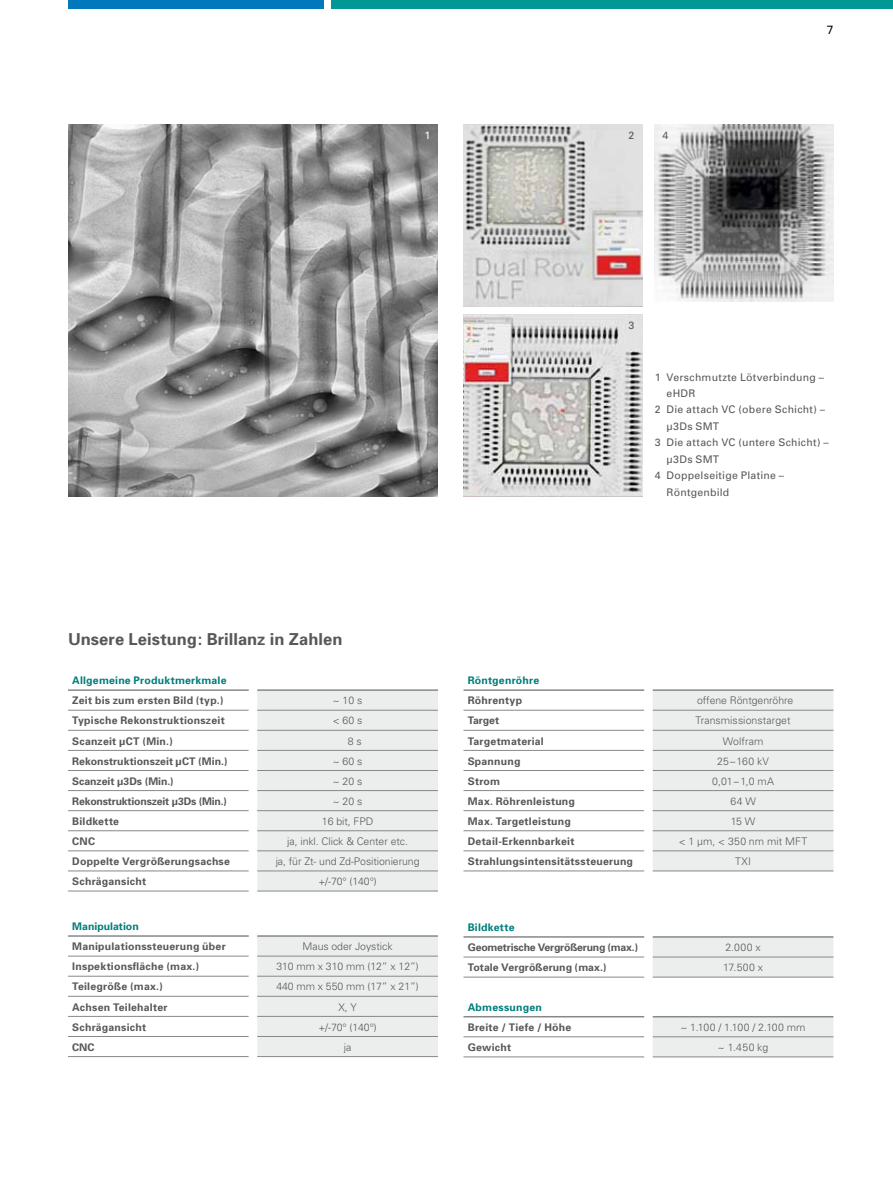
<style>
.page{position:relative;width:893px;height:1188px;background:#fff}
.page>*{position:absolute;margin:0;border:0;box-sizing:border-box;transform-origin:0 0}
.t1{font:700 16.5px "Univers";letter-spacing:.005em;color:#58585a}
.t2{font:12px "Univers";color:#000}
.t3{font:700 10.5px "Univers";letter-spacing:.02em;color:#58585a}
.t4{font:300 10.5px "Univers";letter-spacing:-.005em;color:#58585a}
.t5{font:10.5px "Univers";letter-spacing:.025em;color:#58585a}
.t6{font:700 10.5px "Univers";letter-spacing:-.02em;color:#58585a}
.t7{font:700 10.5px "Univers";letter-spacing:.02em;color:#007d7b}
.t8{font:700 10.5px "Univers";letter-spacing:-.005em;color:#58585a}
.t9{font:300 10.5px "Univers";letter-spacing:.02em;color:#58585a}
.t10{font:700 10.5px "Univers";color:#007d7b}
.t11{font:10.5px "Univers";color:#fff}
</style>
<div class="page">
<div style="left:332px;top:0;width:561px;height:9px;background:#009795"></div>
<div style="left:68px;top:0;width:255px;height:9px;background:#0078bb"></div>
<hr style="left:0;top:496px;width:1px;height:692px;background:#009795">
<svg style="left:68px;top:709px;width:181px;height:182px"></svg>
<hr style="left:68px;top:689px;width:181px;height:2px;background:#87888a">
<hr style="left:257px;top:689px;width:181px;height:2px;background:#87888a">
<hr style="left:68px;top:710px;width:181px;height:1px;background:#87888a">
<hr style="left:68px;top:730px;width:181px;height:1px;background:#87888a">
<hr style="left:68px;top:750px;width:181px;height:1px;background:#87888a">
<hr style="left:68px;top:770px;width:181px;height:1px;background:#87888a">
<hr style="left:68px;top:790px;width:181px;height:1px;background:#87888a">
<hr style="left:68px;top:810px;width:181px;height:1px;background:#87888a">
<hr style="left:68px;top:831px;width:181px;height:1px;background:#87888a">
<hr style="left:68px;top:851px;width:181px;height:1px;background:#87888a">
<hr style="left:68px;top:871px;width:181px;height:1px;background:#87888a">
<hr style="left:68px;top:891px;width:181px;height:1px;background:#87888a">
<svg style="left:257px;top:690px;width:181px;height:201px;background:#e6e7e8"></svg>
<hr style="left:257px;top:871px;width:181px;height:1px;background:#87888a">
<hr style="left:257px;top:891px;width:181px;height:1px;background:#87888a">
<svg style="left:463px;top:689px;width:190px;height:182px"></svg>
<hr style="left:463px;top:689px;width:181px;height:2px;background:#87888a">
<hr style="left:653px;top:689px;width:180px;height:2px;background:#87888a">
<hr style="left:463px;top:710px;width:181px;height:1px;background:#87888a">
<hr style="left:463px;top:730px;width:181px;height:1px;background:#87888a">
<hr style="left:463px;top:750px;width:181px;height:1px;background:#87888a">
<hr style="left:463px;top:770px;width:181px;height:1px;background:#87888a">
<hr style="left:463px;top:790px;width:181px;height:1px;background:#87888a">
<hr style="left:463px;top:810px;width:181px;height:1px;background:#87888a">
<hr style="left:463px;top:831px;width:181px;height:1px;background:#87888a">
<hr style="left:463px;top:851px;width:181px;height:1px;background:#87888a">
<hr style="left:463px;top:871px;width:181px;height:1px;background:#87888a">
<svg style="left:644px;top:690px;width:189px;height:182px;background:#e7e8e9"></svg>
<hr style="left:653px;top:851px;width:180px;height:1px;background:#87888a">
<hr style="left:653px;top:871px;width:180px;height:1px;background:#87888a">
<svg style="left:68px;top:955px;width:181px;height:61px"></svg>
<hr style="left:68px;top:935px;width:181px;height:2px;background:#87888a">
<hr style="left:257px;top:935px;width:181px;height:2px;background:#87888a">
<hr style="left:68px;top:956px;width:181px;height:1px;background:#87888a">
<hr style="left:68px;top:976px;width:181px;height:1px;background:#87888a">
<hr style="left:68px;top:996px;width:181px;height:1px;background:#87888a">
<hr style="left:68px;top:1016px;width:181px;height:1px;background:#87888a">
<hr style="left:68px;top:1036px;width:181px;height:1px;background:#87888a">
<hr style="left:68px;top:1056px;width:181px;height:1px;background:#87888a">
<svg style="left:257px;top:936px;width:181px;height:120px;background:#e7e8e8"></svg>
<hr style="left:257px;top:1036px;width:181px;height:1px;background:#87888a">
<hr style="left:257px;top:1056px;width:181px;height:1px;background:#87888a">
<svg style="left:463px;top:936px;width:370px;height:42px"></svg>
<hr style="left:653px;top:957px;width:180px;height:1px;background:#87888a">
<hr style="left:653px;top:977px;width:180px;height:1px;background:#87888a">
<svg style="left:463px;top:1016px;width:370px;height:42px"></svg>
<hr style="left:653px;top:1037px;width:180px;height:1px;background:#87888a">
<hr style="left:653px;top:1057px;width:180px;height:1px;background:#87888a">
<img style="left:68px;top:125px;width:370px;height:371px">
<img style="left:655px;top:125px;width:178px;height:177px">
<img style="left:463px;top:125px;width:179px;height:181px">
<img style="left:463px;top:315px;width:179px;height:181px">
<p class="t11" style="left:424px;top:130px;width:7px">1</p>
<p class="t5" style="left:628px;top:130px;width:7px">2</p>
<p class="t5" style="left:663px;top:130px;width:7px">4</p>
<p class="t2" style="left:827px;top:23px;width:8px">7</p>
<p class="t5" style="left:628px;top:320px;width:7px">3</p>
<p class="t5" style="left:655px;top:371px;width:171px">1 Verschmutzte Lötverbindung –</p>
<p class="t5" style="left:666px;top:387px;width:30px">eHDR</p>
<p class="t5" style="left:655px;top:404px;width:172px">2 Die attach VC (obere Schicht) –</p>
<p class="t5" style="left:666px;top:420px;width:54px">μ3Ds SMT</p>
<p class="t5" style="left:655px;top:437px;width:175px">3 Die attach VC (untere Schicht) –</p>
<p class="t5" style="left:666px;top:453px;width:54px">μ3Ds SMT</p>
<p class="t5" style="left:655px;top:470px;width:131px">4 Doppelseitige Platine –</p>
<p class="t5" style="left:666px;top:486px;width:64px">Röntgenbild</p>
<h1 class="t1" style="left:68px;top:629px;width:276px">Unsere Leistung: Brillanz in Zahlen</h1>
<p class="t7" style="left:72px;top:674px;width:156px">Allgemeine Produktmerkmale</p>
<p class="t3" style="left:72px;top:694px;width:153px">Zeit bis zum ersten Bild (typ.)</p>
<p class="t4" style="left:333px;top:694px;width:31px">~ 10 s</p>
<p class="t3" style="left:72px;top:714px;width:154px">Typische Rekonstruktionszeit</p>
<p class="t4" style="left:333px;top:714px;width:31px">&lt; 60 s</p>
<p class="t3" style="left:72px;top:734px;width:102px">Scanzeit µCT (Min.)</p>
<p class="t4" style="left:348px;top:734px;width:15px">8 s</p>
<p class="t3" style="left:72px;top:755px;width:157px">Rekonstruktionszeit µCT (Min.)</p>
<p class="t4" style="left:333px;top:755px;width:31px">~ 60 s</p>
<p class="t8" style="left:72px;top:775px;width:103px">Scanzeit µ3Ds (Min.)</p>
<p class="t4" style="left:333px;top:775px;width:31px">~ 20 s</p>
<p class="t6" style="left:72px;top:795px;width:156px">Rekonstruktionszeit µ3Ds (Min.)</p>
<p class="t4" style="left:333px;top:795px;width:31px">~ 20 s</p>
<p class="t3" style="left:72px;top:815px;width:48px">Bildkette</p>
<p class="t4" style="left:322px;top:815px;width:53px">16 bit, FPD</p>
<p class="t3" style="left:72px;top:835px;width:24px">CNC</p>
<p class="t4" style="left:287px;top:835px;width:122px">ja, inkl. Click &amp; Center etc.</p>
<p class="t3" style="left:72px;top:855px;width:159px">Doppelte Vergrößerungsachse</p>
<p class="t4" style="left:276px;top:855px;width:145px">ja, für Zt- und Zd-Positionierung</p>
<p class="t3" style="left:72px;top:875px;width:75px">Schrägansicht</p>
<p class="t4" style="left:318px;top:875px;width:60px">+/-70° (140°)</p>
<p class="t10" style="left:72px;top:920px;width:68px">Manipulation</p>
<p class="t3" style="left:72px;top:940px;width:155px">Manipulationssteuerung über</p>
<p class="t4" style="left:303px;top:940px;width:91px">Maus oder Joystick</p>
<p class="t3" style="left:72px;top:960px;width:129px">Inspektionsfläche (max.)</p>
<p class="t4" style="left:276px;top:960px;width:144px">310 mm x 310 mm (12” x 12”)</p>
<p class="t3" style="left:72px;top:980px;width:92px">Teilegröße (max.)</p>
<p class="t4" style="left:276px;top:980px;width:144px">440 mm x 550 mm (17” x 21”)</p>
<p class="t3" style="left:72px;top:1000px;width:97px">Achsen Teilehalter</p>
<p class="t4" style="left:338px;top:1000px;width:20px">X, Y</p>
<p class="t3" style="left:72px;top:1021px;width:75px">Schrägansicht</p>
<p class="t4" style="left:318px;top:1021px;width:60px">+/-70° (140°)</p>
<p class="t3" style="left:72px;top:1041px;width:24px">CNC</p>
<p class="t4" style="left:344px;top:1041px;width:9px">ja</p>
<p class="t7" style="left:468px;top:674px;width:73px">Röntgenröhre</p>
<p class="t3" style="left:468px;top:694px;width:56px">Röhrentyp</p>
<p class="t4" style="left:697px;top:694px;width:98px">offene Röntgenröhre</p>
<p class="t3" style="left:468px;top:714px;width:33px">Target</p>
<p class="t4" style="left:695px;top:714px;width:97px">Transmissionstarget</p>
<p class="t3" style="left:468px;top:734px;width:78px">Targetmaterial</p>
<p class="t4" style="left:723px;top:734px;width:42px">Wolfram</p>
<p class="t3" style="left:468px;top:755px;width:54px">Spannung</p>
<p class="t4" style="left:717px;top:755px;width:53px">25–160 kV</p>
<p class="t3" style="left:468px;top:775px;width:34px">Strom</p>
<p class="t4" style="left:712px;top:775px;width:64px">0,01–1,0 mA</p>
<p class="t3" style="left:468px;top:795px;width:109px">Max. Röhrenleistung</p>
<p class="t4" style="left:730px;top:795px;width:27px">64 W</p>
<p class="t3" style="left:468px;top:815px;width:105px">Max. Targetleistung</p>
<p class="t4" style="left:731px;top:815px;width:26px">15 W</p>
<p class="t3" style="left:468px;top:835px;width:108px">Detail-Erkennbarkeit</p>
<p class="t9" style="left:679px;top:835px;width:130px">&lt; 1 µm, &lt; 350 nm mit MFT</p>
<p class="t3" style="left:468px;top:855px;width:167px">Strahlungsintensitätssteuerung</p>
<p class="t4" style="left:735px;top:855px;width:18px">TXI</p>
<p class="t7" style="left:468px;top:921px;width:48px">Bildkette</p>
<p class="t6" style="left:468px;top:941px;width:172px">Geometrische Vergrößerung (max.)</p>
<p class="t4" style="left:725px;top:941px;width:37px">2.000 x</p>
<p class="t3" style="left:468px;top:961px;width:141px">Totale Vergrößerung (max.)</p>
<p class="t4" style="left:723px;top:961px;width:42px">17.500 x</p>
<p class="t7" style="left:468px;top:1001px;width:76px">Abmessungen</p>
<p class="t3" style="left:468px;top:1021px;width:105px">Breite / Tiefe / Höhe</p>
<p class="t4" style="left:681px;top:1021px;width:127px">~ 1.100 / 1.100 / 2.100 mm</p>
<p class="t3" style="left:468px;top:1041px;width:45px">Gewicht</p>
<p class="t4" style="left:718px;top:1041px;width:52px">~ 1.450 kg</p>
</div>
